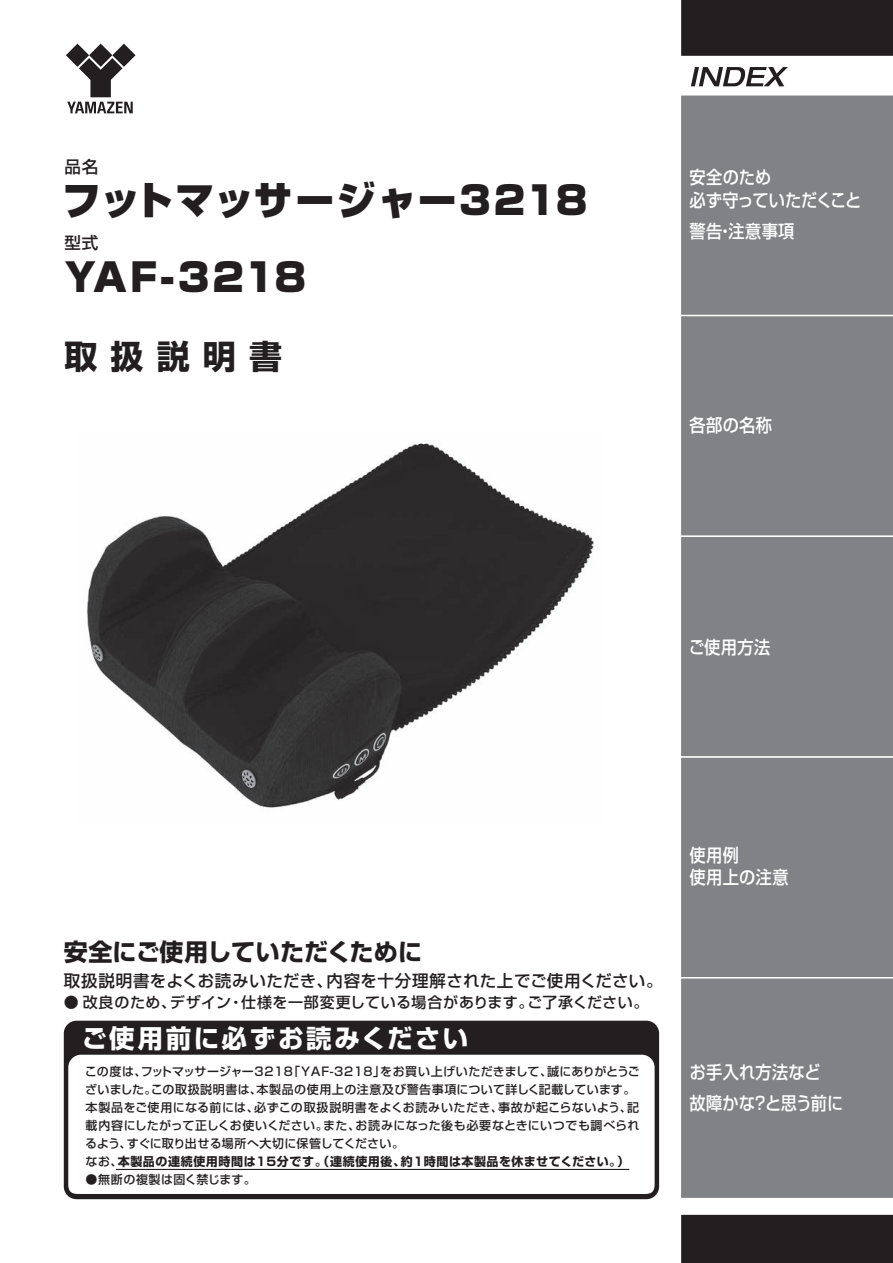
<style>
.page{position:relative;width:893px;height:1263px;background:#fff}
.page>*{position:absolute;margin:0;border:0;box-sizing:border-box;transform-origin:0 0}
.t1{font:900 39px/76.8px "Shin Go Pro";letter-spacing:.015em;color:#231f20}
.t2{font:700 33px "Shin Go Pro";letter-spacing:.4em;color:#231f20}
.t3{font:700 25.5px "Shin Go Pro";letter-spacing:.095em;color:#fff}
.t4{font:700 24px "Shin Go Pro";letter-spacing:.01em;color:#231f20}
.t5{font:500 18px/31.5px "Shin Go Pro";letter-spacing:.025em;color:#fff;scale:.9 1}
.t6{font:500 18px/22.5px "Shin Go Pro";color:#fff;scale:.9 1}
.t7{font:500 16.5px "Shin Go Pro";letter-spacing:.03em;color:#231f20}
.t8{font:500 15px "Shin Go Pro";letter-spacing:.03em;color:#231f20}
.t9{font:500 12px/18px "Shin Go Pro";letter-spacing:.03em;color:#231f20}
.s1{font-weight:700}
</style>
<div class="page">
<div style="left:681px;top:95px;width:212px;height:220px;background:#808285"></div>
<div style="left:681px;top:316px;width:212px;height:220px;background:#808285"></div>
<div style="left:681px;top:537px;width:212px;height:219px;background:#808285"></div>
<div style="left:681px;top:756px;width:212px;height:221px;background:#808285"></div>
<div style="left:681px;top:978px;width:212px;height:220px;background:#808285"></div>
<svg style="left:691px;top:67px;width:97px;height:19px"></svg>
<div style="left:681px;top:0;width:212px;height:56px;background:#231f20"></div>
<div style="left:681px;top:1214px;width:212px;height:49px;background:#231f20"></div>
<svg style="left:64px;top:1021px;width:595px;height:178px"></svg>
<hr style="left:116px;top:1169px;width:513px;height:1px;background:#231f20">
<img style="left:87px;top:443px;width:507px;height:365px">
<svg style="left:66px;top:44px;width:70px;height:69px"></svg>
<h3 class="t7" style="left:64px;top:153px;width:35px">品名</h3>
<h1 class="t1" style="left:62px;top:158px;width:527px">フットマッサージャー3218<br>YAF-3218</h1>
<h3 class="t7" style="left:64px;top:230px;width:35px">型式</h3>
<h2 class="t2" style="left:64px;top:330px;width:219px">取扱説明書</h2>
<h3 class="t6" style="left:689px;top:164px;width:192px">安全のため<br>必ず守っていただくこと</h3>
<h3 class="t5" style="left:689px;top:214px;width:118px">警告・注意事項</h3>
<h3 class="t5" style="left:689px;top:407px;width:93px">各部の名称</h3>
<h3 class="t5" style="left:689px;top:629px;width:92px">ご使用方法</h3>
<h3 class="t4" style="left:64px;top:933px;width:360px">安全にご使用していただくために</h3>
<h3 class="t7" style="left:64px;top:967px;width:600px">取扱説明書をよくお読みいただき、内容を十分理解された上でご使用ください。</h3>
<p class="t8" style="left:64px;top:989px;width:586px">● 改良のため、デザイン・仕様を一部変更している場合があります。ご了承ください。</p>
<h3 class="t3" style="left:82px;top:1018px;width:388px">ご使用前に必ずお読みください</h3>
<p class="t9" style="left:85px;top:1061px;width:556px">この度は、フットマッサージャー3218「YAF-3218」をお買い上げいただきまして、誠にありがとうございました。この取扱説明書は、本製品の使用上の注意及び警告事項について詳しく記載しています。本製品をご使用になる前には、必ずこの取扱説明書をよくお読みいただき、事故が起こらないよう、記載内容にしたがって正しくお使いください。また、お読みになった後も必要なときにいつでも調べられるよう、すぐに取り出せる場所へ大切に保管してください。<br>なお、<span class="s1">本製品の連続使用時間は15分です。（連続使用後、約１時間は本製品を休ませてください。）</span></p>
<p class="t9" style="left:86px;top:1169px;width:172px">●無断の複製は固く禁じます。</p>
<h3 class="t5" style="left:689px;top:841px;width:112px;line-height:22.5px">使用例<br>使用上の注意</h3>
<h3 class="t5" style="left:689px;top:1054px;width:172px">お手入れ方法など<br>故障かな？と思う前に</h3>
</div>
